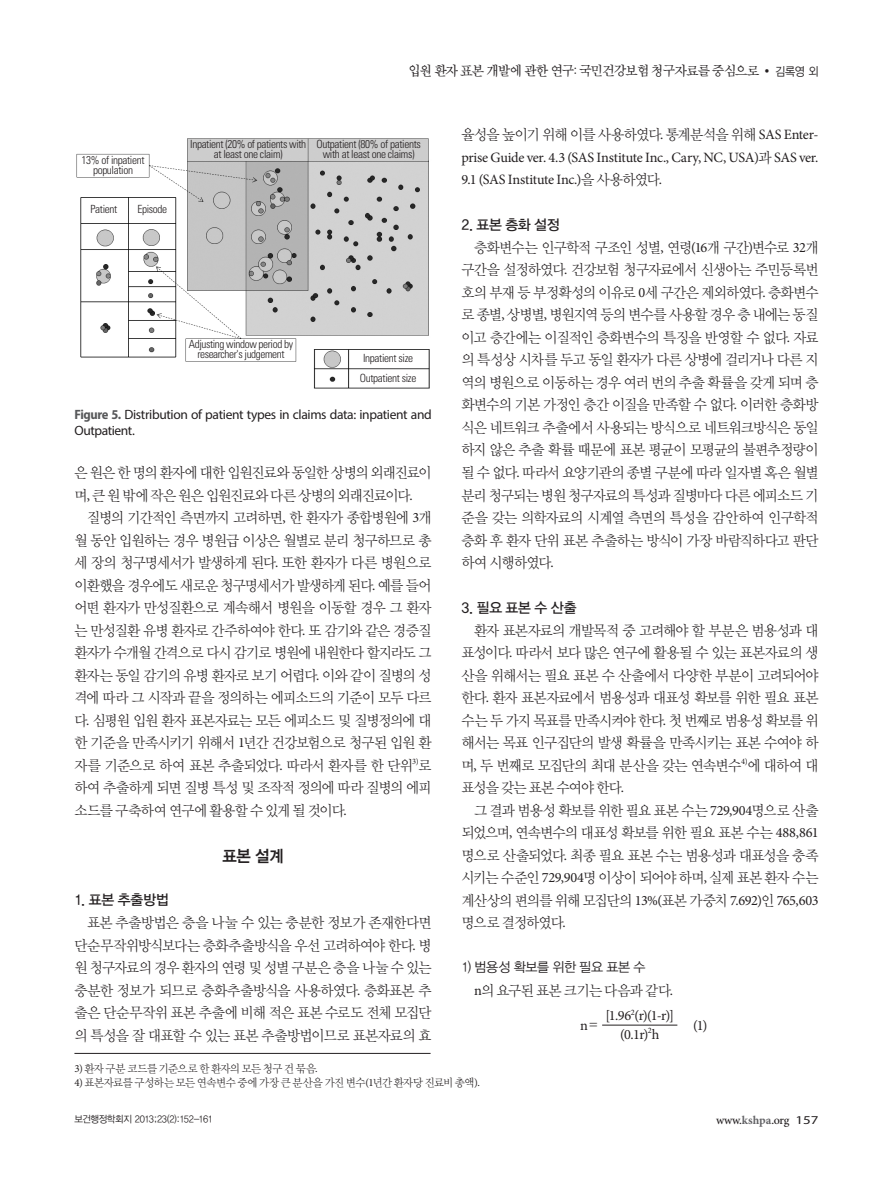
<style>
.page{position:relative;width:893px;height:1191px;background:#fff}
.page>*{position:absolute;margin:0;border:0;box-sizing:border-box;transform-origin:0 0}
.본문_대제목{font:16.5px "YDIYGO340";color:#231f20;scale:.95 1}
.본문{font:14.7px/22.5px "YDIY Mj O320";letter-spacing:-.055em;color:#231f20;text-align:justify;scale:.95 1}
.본문-2{font:14.7px/22.5px "YDIY Mj O320";letter-spacing:-.075em;color:#231f20;scale:.95 1}
.본문-3{font:14.25px/22.5px "Minion Pro";letter-spacing:-.02em;color:#231f20}
.t1{font:14.25px "San Sw M";letter-spacing:-.05em;color:#231f20;scale:.95 1}
.본문_중제목{font:14.25px "YDIYGO330";letter-spacing:-.01em;color:#231f20}
.표제목_그림설명{font:13.5px/16.2px "Myriad Pro";letter-spacing:-.025em;color:#231f20}
.본문_소제목{font:13.35px "YDIYGO320";letter-spacing:-.015em;color:#231f20}
.t2{font:500 12px "Minion Pro";letter-spacing:-.025em;color:#231f20}
.표본문{font:300 condensed 11.25px/9.9px "Univers LT Std";letter-spacing:-.03em;color:#231f20;text-align:center}
.본문_주석{font:11.25px "YDIY Mj O320";letter-spacing:-.04em;color:#231f20;scale:.95 1}
.본문_주석-2{font:11.25px "YDIY Mj O320";letter-spacing:.01em;color:#231f20;scale:.95 1}
.t3{font:9.75px "YDIYGO320";letter-spacing:-.04em;color:#231f20;scale:.95 1}
.s1{font-family:"Dotum"}
.s2{font-family:"YDIYGO320";font-size:12px}
.s3{font-weight:700;font-stretch:semi-condensed;color:#57585a}
.s4{font-family:"Minion Pro";font-size:14.25px}
.s5{font-family:"YDIY Mj O320";font-size:14.7px}
.s6{font-family:"Dotum";font-size:14.7px}
.s7{font-family:"Minion Pro";font-size:10.95px}
.s8{font-weight:700;color:#636366}
.s9{font-family:"Myriad Pro";font-weight:400}
</style>
<div class="page">
<img style="left:76px;top:138px;width:354px;height:251px">
<hr style="left:602px;top:1024px;width:75px;height:1px;background:#231f20">
<hr style="left:74px;top:1053px;width:357px;height:1px;background:#231f20">
<p class="t1" style="left:408px;top:64px;width:433px">입원 환자 표본 개발에 관한 연구: 국민건강보험 청구자료를 중심으로 <span class="s1">•</span> <span class="s2">김록영 외</span></p>
<p class="표본문" style="left:82px;top:155px;width:65px">13% of inpatient</p>
<p class="표본문" style="left:93px;top:165px;width:42px">population</p>
<p class="표본문" style="left:91px;top:204px;width:28px">Patient</p>
<p class="표본문" style="left:137px;top:204px;width:31px">Episode</p>
<p class="표본문" style="left:190px;top:139px;width:117px">Inpatient (20% of patients with at least one claim)</p>
<p class="표본문" style="left:317px;top:139px;width:106px">Outpatient (80% of patients with at least one claims)</p>
<p class="표본문" style="left:189px;top:339px;width:106px">Adjusting window period by</p>
<p class="표본문" style="left:197px;top:349px;width:89px">researcher's judgement</p>
<p class="표본문" style="left:363px;top:353px;width:51px">Inpatient size</p>
<p class="표본문" style="left:360px;top:373px;width:58px">Outpatient size</p>
<p class="표제목_그림설명" style="left:74px;top:406px;width:359px"><span class="s3">Figure 5.</span> Distribution of patient types in claims data: inpatient and<br>Outpatient.</p>
<p class="본문-2" style="left:74px;top:461px;width:377px">은 원은 한 명의 환자에 대한 입원진료와 동일한 상병의 외래진료이 며<span class="s4">,</span> 큰 원 밖에 작은 원은 입원진료와 다른 상병의 외래진료이다<span class="s4">.</span></p>
<p class="본문" style="left:74px;top:506px;width:377px;text-indent:13px">질병의 기간적인 측면까지 고려하면<span class="s4">,</span> 한 환자가 종합병원에 <span class="s4">3</span>개 월 동안 입원하는 경우 병원급 이상은 월별로 분리 청구하므로 총 세 장의 청구명세서가 발생하게 된다<span class="s4">.</span> 또한 환자가 다른 병원으로 이환했을 경우에도 새로운 청구명세서가 발생하게 된다<span class="s4">.</span> 예를 들어 어떤 환자가 만성질환으로 계속해서 병원을 이동할 경우 그 환자 는 만성질환 유병 환자로 간주하여야 한다<span class="s4">.</span> 또 감기와 같은 경증질 환자가 수개월 간격으로 다시 감기로 병원에 내원한다 할지라도 그 환자는 동일 감기의 유병 환자로 보기 어렵다<span class="s4">.</span> 이와 같이 질병의 성 격에 따라 그 시작과 끝을 정의하는 에피소드의 기준이 모두 다르 다<span class="s4">.</span> 심평원 입원 환자 표본자료는 모든 에피소드 및 질병정의에 대 한 기준을 만족시키기 위해서 <span class="s4">1</span>년간 건강보험으로 청구된 입원 환 자를 기준으로 하여 표본 추출되었다<span class="s4">.</span> 따라서 환자를 한 단위<sup>3)</sup>로 하여 추출하게 되면 질병 특성 및 조작적 정의에 따라 질병의 에피 소드를 구축하여 연구에 활용할 수 있게 될 것이다<span class="s4">.</span></p>
<p class="본문_대제목" style="left:222px;top:846px;width:66px">표본 설계</p>
<p class="본문_중제목" style="left:74px;top:892px;width:96px">1. 표본 추출방법</p>
<p class="본문" style="left:74px;top:911px;width:377px;text-indent:13px">표본 추출방법은 층을 나눌 수 있는 충분한 정보가 존재한다면 단순무작위방식보다는 층화추출방식을 우선 고려하여야 한다<span class="s4">.</span> 병 원 청구자료의 경우 환자의 연령 및 성별 구분은 층을 나눌 수 있는 충분한 정보가 되므로 층화추출방식을 사용하였다<span class="s4">.</span> 층화표본 추 출은 단순무작위 표본 추출에 비해 적은 표본 수로도 전체 모집단 의 특성을 잘 대표할 수 있는 표본 추출방법이므로 표본자료의 효</p>
<p class="본문" style="left:461px;top:124px;width:377px">율성을 높이기 위해 이를 사용하였다<span class="s4">.</span> 통계분석을 위해 <span class="s4">SAS Enter-</span></p>
<p class="본문-3" style="left:461px;top:146px;width:359px">prise Guide ver. 4.3 (SAS Institute Inc., Cary, NC, USA)<span class="s5">과</span> SAS ver.<br>9.1 (SAS Institute Inc.)<span class="s5">을 사용하였다</span>.</p>
<p class="본문_중제목" style="left:461px;top:217px;width:100px">2. 표본 층화 설정</p>
<p class="본문" style="left:461px;top:236px;width:377px;text-indent:13px">층화변수는 인구학적 구조인 성별<span class="s4">,</span> 연령<span class="s4">(16</span>개 구간<span class="s4">)</span>변수로 <span class="s4">32</span>개 구간을 설정하였다<span class="s4">.</span> 건강보험 청구자료에서 신생아는 주민등록번 호의 부재 등 부정확성의 이유로 <span class="s4">0</span>세 구간은 제외하였다<span class="s4">.</span> 층화변수 로 종별<span class="s4">,</span> 상병별<span class="s4">,</span> 병원지역 등의 변수를 사용할 경우 층 내에는 동질 이고 층간에는 이질적인 층화변수의 특징을 반영할 수 없다<span class="s4">.</span> 자료 의 특성상 시차를 두고 동일 환자가 다른 상병에 걸리거나 다른 지 역의 병원으로 이동하는 경우 여러 번의 추출 확률을 갖게 되며 층 화변수의 기본 가정인 층간 이질을 만족할 수 없다<span class="s4">.</span> 이러한 층화방 식은 네트워크 추출에서 사용되는 방식으로 네트워크방식은 동일 하지 않은 추출 확률 때문에 표본 평균이 모평균의 불편추정량이 될 수 없다<span class="s4">.</span> 따라서 요양기관의 종별 구분에 따라 일자별 혹은 월별 분리 청구되는 병원 청구자료의 특성과 질병마다 다른 에피소드 기 준을 갖는 의학자료의 시계열 측면의 특성을 감안하여 인구학적 층화 후 환자 단위 표본 추출하는 방식이 가장 바람직하다고 판단 하여 시행하였다<span class="s4">.</span></p>
<p class="본문_중제목" style="left:461px;top:599px;width:117px">3. 필요 표본 수 산출</p>
<p class="본문" style="left:461px;top:619px;width:377px;text-indent:13px">환자 표본자료의 개발목적 중 고려해야 할 부분은 범용성과 대 표성이다<span class="s4">.</span> 따라서 보다 많은 연구에 활용될 수 있는 표본자료의 생 산을 위해서는 필요 표본 수 산출에서 다양한 부분이 고려되어야 한다<span class="s4">.</span> 환자 표본자료에서 범용성과 대표성 확보를 위한 필요 표본 수는 두 가지 목표를 만족시켜야 한다<span class="s4">.</span> 첫 번째로 범용성 확보를 위 해서는 목표 인구집단의 발생 확률을 만족시키는 표본 수여야 하 며<span class="s4">,</span> 두 번째로 모집단의 최대 분산을 갖는 연속변수<sup>4)</sup>에 대하여 대 표성을 갖는 표본 수여야 한다<span class="s4">.</span></p>
<p class="본문" style="left:461px;top:799px;width:377px;text-indent:13px">그 결과 범용성 확보를 위한 필요 표본 수는 <span class="s4">729,904</span>명으로 산출 되었으며<span class="s4">,</span> 연속변수의 대표성 확보를 위한 필요 표본 수는 <span class="s4">488,861 </span>명으로 산출되었다<span class="s4">.</span> 최종 필요 표본 수는 범용성과 대표성을 충족 시키는 수준인 <span class="s4">729,904</span>명 이상이 되어야 하며<span class="s4">,</span> 실제 표본 환자 수는 계산상의 편의를 위해 모집단의 <span class="s4">13%(</span>표본 가중치 <span class="s4">7.692)</span>인 <span class="s4">765,603 </span>명으로 결정하였다<span class="s4">.</span></p>
<p class="본문_소제목" style="left:461px;top:960px;width:186px">1) 범용성 확보를 위한 필요 표본 수</p>
<p class="본문" style="left:474px;top:979px;width:211px"><span class="s4">n</span>의 요구된 표본 크기는 다음과 같다<span class="s4">.</span></p>
<p class="본문-3" style="left:605px;top:1004px;width:70px">[1.96<sup>2</sup>(r)(1-r)]</p>
<p class="본문-3" style="left:620px;top:1023px;width:41px">(0.1r)<sup>2</sup>h</p>
<p class="본문-3" style="left:580px;top:1013px;width:19px">n<span class="s6">=</span></p>
<p class="본문-3" style="left:693px;top:1013px;width:16px">(1)</p>
<p class="본문_주석-2" style="left:74px;top:1062px;width:258px"><span class="s7">3)</span> 환자구분코드를기준으로한환자의모든청구건묶음<span class="s7">.</span></p>
<p class="본문_주석" style="left:74px;top:1076px;width:428px"><span class="s7">4)</span> 표본자료를 구성하는 모든 연속변수 중에 가장 큰 분산을 가진 변수<span class="s7">(1</span>년간 환자당 진료비 총액<span class="s7">).</span></p>
<p class="t3" style="left:74px;top:1113px;width:147px">보건행정학회지 2013;23(2):152-161</p>
<p class="t2" style="left:716px;top:1112px;width:104px">www.<span class="s8">kshpa</span>.org <span class="s9">157</span></p>
</div>
